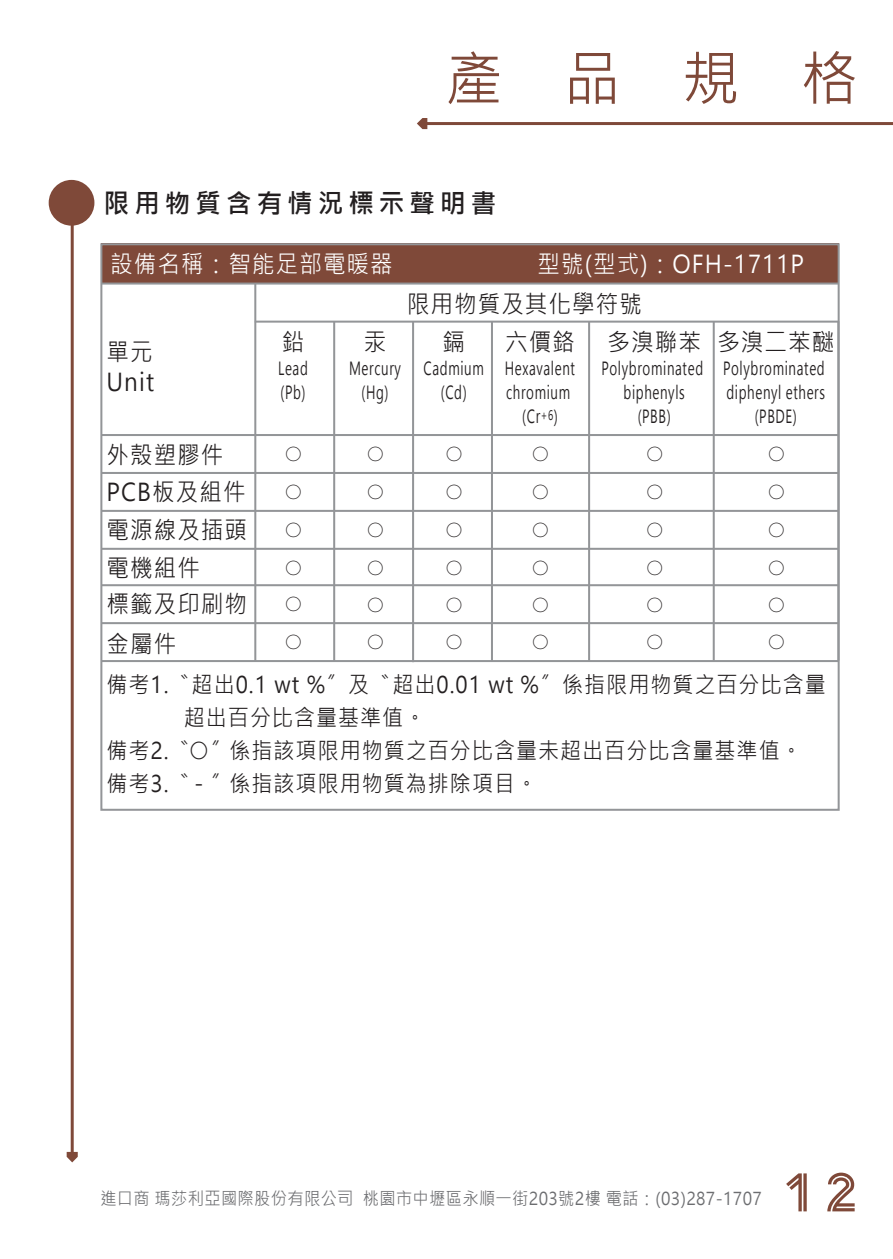
<style>
.page{position:relative;width:893px;height:1259px;background:#fff}
.page>*{position:absolute;margin:0;border:0;box-sizing:border-box;transform-origin:0 0}
.t1{font:59.7px "Microsoft Jheng Hei UI Regular";color:#7f4939}
.t2{font:26.4px "Microsoft Jheng Hei UI Bold";letter-spacing:.2em;color:#231f20}
.t3{font:24.3px/30px "Microsoft Jheng Hei UI Regular";letter-spacing:.05em;color:#231f20;scale:.92 1}
.t4{font:24.3px "Microsoft Jheng Hei UI Regular";letter-spacing:.05em;color:#fff;scale:.92 1}
.t5{font:22.8px "Microsoft Jheng Hei UI Regular";letter-spacing:.05em;color:#231f20;scale:.92 1}
.t6{font:18px/24px "Microsoft Jheng Hei UI Regular";letter-spacing:.05em;color:#231f20;text-align:center;scale:.69 1}
.t7{font:17.7px "Microsoft Jheng Hei UI Regular";letter-spacing:.025em;color:#6c6d70;scale:.92 1}
.t8{font:16.8px "DF Kai Shu SB Estd BF";color:#231f20}
</style>
<div class="page">
<svg style="left:827px;top:1172px;width:28px;height:39px"></svg>
<svg style="left:786px;top:1173px;width:21px;height:38px"></svg>
<hr style="left:425px;top:122px;width:468px;height:3px;background:#7f4939">
<svg style="left:417px;top:118px;width:10px;height:11px"></svg>
<div style="left:49px;top:180px;width:45px;height:46px;background:#7f4939;border-radius:50%"></div>
<hr style="left:71px;top:216px;width:3px;height:938px;background:#7f4939">
<svg style="left:67px;top:1152px;width:11px;height:10px"></svg>
<div style="left:101px;top:243px;width:737px;height:41px;background:#7f4939"></div>
<hr style="left:101px;top:282px;width:738px;height:2px;background:#939598">
<hr style="left:255px;top:321px;width:584px;height:2px;background:#939598">
<hr style="left:101px;top:434px;width:738px;height:2px;background:#939598">
<hr style="left:101px;top:472px;width:738px;height:2px;background:#939598">
<hr style="left:101px;top:510px;width:738px;height:2px;background:#939598">
<hr style="left:101px;top:548px;width:738px;height:2px;background:#939598">
<hr style="left:101px;top:584px;width:738px;height:2px;background:#939598">
<hr style="left:101px;top:622px;width:738px;height:2px;background:#939598">
<hr style="left:101px;top:660px;width:738px;height:2px;background:#939598">
<hr style="left:254px;top:284px;width:2px;height:377px;background:#939598">
<hr style="left:333px;top:321px;width:2px;height:340px;background:#939598">
<hr style="left:412px;top:322px;width:2px;height:340px;background:#939598">
<hr style="left:491px;top:321px;width:2px;height:340px;background:#939598">
<hr style="left:588px;top:321px;width:2px;height:340px;background:#939598">
<hr style="left:713px;top:321px;width:2px;height:340px;background:#939598">
<hr style="left:837px;top:321px;width:2px;height:339px;background:#939598">
<h1 class="t1" style="left:445px;top:41px;width:415px">產 品 規 格</h1>
<h2 class="t2" style="left:104px;top:187px;width:394px">限用物質含有情況標示聲明書</h2>
<h3 class="t4" style="left:110px;top:249px;width:308px">設備名稱：智能足部電暖器</h3>
<h3 class="t4" style="left:538px;top:249px;width:291px">型號(型式)：OFH-1711P</h3>
<h3 class="t3" style="left:106px;top:337px;width:53px">單元<br>Unit</h3>
<h3 class="t3" style="left:282px;top:327px;width:26px">鉛</h3>
<p class="t6" style="left:278px;top:357px;width:45px;text-align:left">Lead (Pb)</p>
<h3 class="t3" style="left:364px;top:327px;width:26px">汞</h3>
<p class="t6" style="left:349px;top:357px;width:77px">Mercury (Hg)</p>
<h3 class="t3" style="left:407px;top:289px;width:257px">限用物質及其化學符號</h3>
<h3 class="t3" style="left:442px;top:327px;width:26px">鎘</h3>
<p class="t6" style="left:424px;top:357px;width:89px">Cadmium (Cd)</p>
<h3 class="t3" style="left:505px;top:327px;width:77px">六價鉻</h3>
<p class="t6" style="left:505px;top:357px;width:103px">Hexavalent chromium (Cr<sup>+6</sup>)</p>
<h3 class="t3" style="left:607px;top:327px;width:103px">多溴聯苯</h3>
<p class="t6" style="left:601px;top:357px;width:149px">Polybrominated biphenyls<br>(PBB)</p>
<h3 class="t3" style="left:717px;top:327px;width:129px">多溴二苯醚</h3>
<p class="t6" style="left:723px;top:357px;width:150px">Polybrominated diphenyl ethers (PBDE)</p>
<h3 class="t3" style="left:106px;top:440px;width:129px">外殼塑膠件</h3>
<p class="t8" style="left:285px;top:446px;width:18px">○</p>
<p class="t8" style="left:367px;top:446px;width:18px">○</p>
<p class="t8" style="left:446px;top:446px;width:18px">○</p>
<p class="t8" style="left:532px;top:446px;width:18px">○</p>
<p class="t8" style="left:646px;top:446px;width:18px">○</p>
<p class="t8" style="left:768px;top:446px;width:18px">○</p>
<h3 class="t3" style="left:106px;top:477px;width:153px">PCB板及組件</h3>
<p class="t8" style="left:285px;top:483px;width:18px">○</p>
<p class="t8" style="left:367px;top:483px;width:18px">○</p>
<p class="t8" style="left:446px;top:483px;width:18px">○</p>
<p class="t8" style="left:532px;top:483px;width:18px">○</p>
<p class="t8" style="left:646px;top:483px;width:18px">○</p>
<p class="t8" style="left:768px;top:483px;width:18px">○</p>
<h3 class="t3" style="left:106px;top:515px;width:154px">電源線及插頭</h3>
<p class="t8" style="left:285px;top:521px;width:18px">○</p>
<p class="t8" style="left:367px;top:521px;width:18px">○</p>
<p class="t8" style="left:446px;top:521px;width:18px">○</p>
<p class="t8" style="left:532px;top:521px;width:18px">○</p>
<p class="t8" style="left:646px;top:521px;width:18px">○</p>
<p class="t8" style="left:768px;top:521px;width:18px">○</p>
<h3 class="t3" style="left:106px;top:553px;width:103px">電機組件</h3>
<p class="t8" style="left:285px;top:559px;width:18px">○</p>
<p class="t8" style="left:367px;top:560px;width:18px">○</p>
<p class="t8" style="left:446px;top:560px;width:18px">○</p>
<p class="t8" style="left:532px;top:560px;width:18px">○</p>
<p class="t8" style="left:646px;top:560px;width:18px">○</p>
<p class="t8" style="left:768px;top:560px;width:18px">○</p>
<h3 class="t3" style="left:106px;top:589px;width:154px">標籤及印刷物</h3>
<p class="t8" style="left:285px;top:596px;width:18px">○</p>
<p class="t8" style="left:367px;top:596px;width:18px">○</p>
<p class="t8" style="left:446px;top:596px;width:18px">○</p>
<p class="t8" style="left:532px;top:596px;width:18px">○</p>
<p class="t8" style="left:646px;top:596px;width:18px">○</p>
<p class="t8" style="left:768px;top:596px;width:18px">○</p>
<h3 class="t3" style="left:106px;top:629px;width:77px">金屬件</h3>
<p class="t8" style="left:285px;top:633px;width:18px">○</p>
<p class="t8" style="left:367px;top:633px;width:18px">○</p>
<p class="t8" style="left:446px;top:633px;width:18px">○</p>
<p class="t8" style="left:532px;top:633px;width:18px">○</p>
<p class="t8" style="left:646px;top:633px;width:18px">○</p>
<p class="t8" style="left:768px;top:633px;width:18px">○</p>
<p class="t5" style="left:106px;top:671px;width:783px">備考1.〝超出0.1 wt %〞及〝超出0.01 wt %〞係指限用物質之百分比含量</p>
<p class="t5" style="left:184px;top:704px;width:264px">超出百分比含量基準值。</p>
<p class="t5" style="left:106px;top:737px;width:757px">備考2.〝○〞係指該項限用物質之百分比含量未超出百分比含量基準值。</p>
<p class="t5" style="left:106px;top:770px;width:470px">備考3.〝－〞係指該項限用物質為排除項目。</p>
<p class="t7" style="left:100px;top:1187px;width:721px">進口商 瑪莎利亞國際股份有限公司 桃園市中壢區永順一街203號2樓 電話：(03)287-1707</p>
</div>
